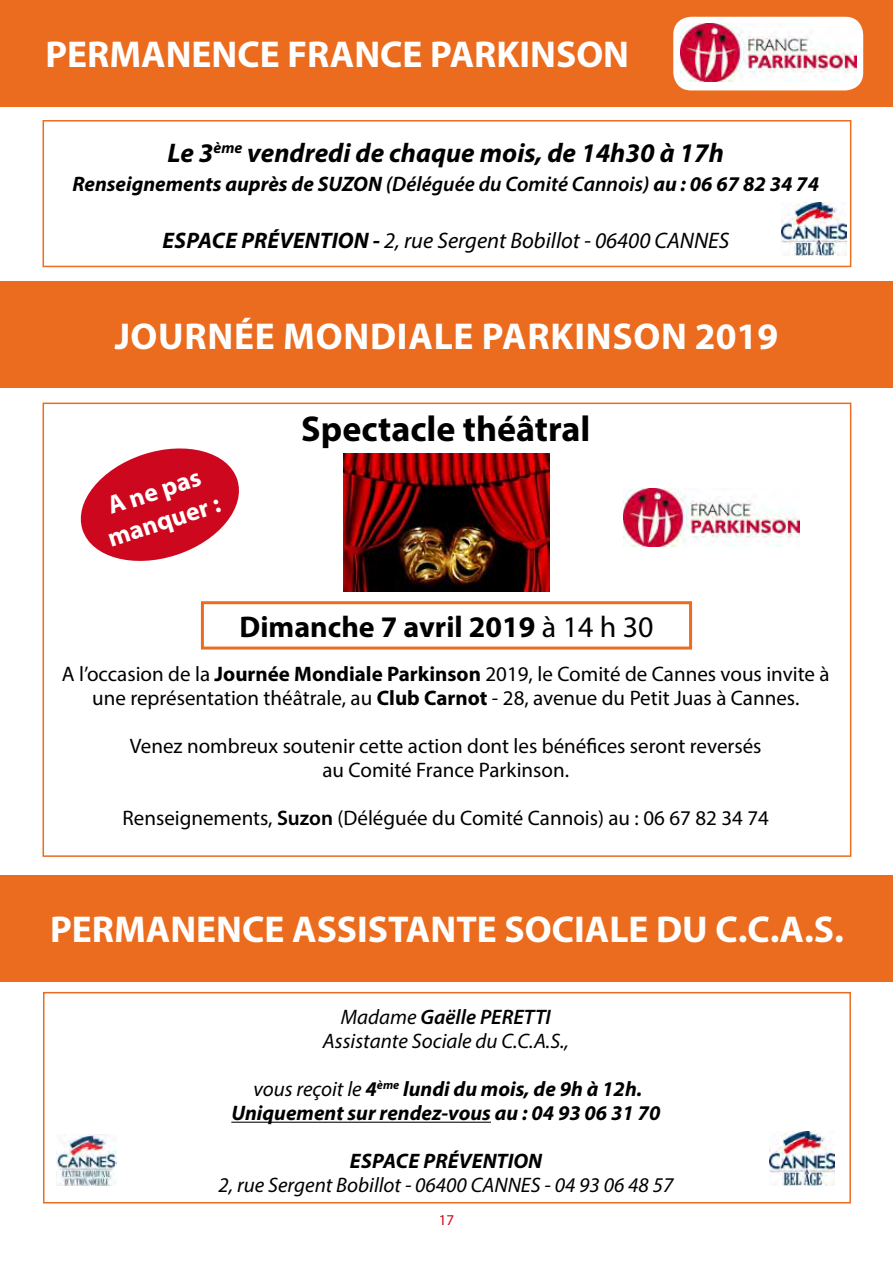
<style>
.page{position:relative;width:893px;height:1263px;background:#fff}
.page>*{position:absolute;margin:0;border:0;box-sizing:border-box;transform-origin:0 0}
.t1{font:700 37.5px "Myriad Pro";color:#fff}
.t2{font:700 37.5px "Myriad Pro";letter-spacing:.02em;color:#fff}
.t3{font:700 36px "Myriad Pro";color:#000}
.t4{font:700 30px "Myriad Pro";color:#000}
.t5{font:italic 700 27px "Myriad Pro";color:#000}
.t6{font:700 25.8px/31px "Myriad Pro";color:#fff;text-align:center}
.t7{font:italic 22.5px "Myriad Pro";color:#000}
.t8{font:21px/24px "Myriad Pro";color:#000;text-align:center}
.t9{font:italic 700 21px/24px "Myriad Pro";color:#000;text-align:center}
.t10{font:italic 21px/24px "Myriad Pro";color:#000;text-align:center}
.t11{font:15px "Myriad Pro";color:#cd071e}
.s1{font-weight:600}
.s2{font-weight:700}
.s3{font-weight:400}
</style>
<div class="page">
<div style="left:0;top:875px;width:893px;height:106px;background:#eb6c1e"></div>
<div style="left:43px;top:992px;width:808px;height:211px;border:2px solid #eb6c1e"></div>
<hr style="left:231px;top:1122px;width:260px;height:1px;background:#000">
<img style="left:769px;top:1132px;width:65px;height:53px">
<img style="left:57px;top:1134px;width:59px;height:52px">
<div style="left:0;top:0;width:893px;height:106px;background:#eb6c1e"></div>
<div style="left:673px;top:17px;width:190px;height:73px;background:#fff;border-radius:18px"></div>
<img style="left:680px;top:24px;width:176px;height:58px">
<div style="left:43px;top:120px;width:808px;height:147px;border:2px solid #eb6c1e"></div>
<img style="left:781px;top:203px;width:65px;height:53px">
<div style="left:0;top:282px;width:893px;height:106px;background:#eb6c1e"></div>
<div style="left:43px;top:403px;width:808px;height:454px;border:2px solid #eb6c1e"></div>
<div style="left:201px;top:601px;width:491px;height:48px;border:3px solid #eb6c1e"></div>
<img style="left:343px;top:453px;width:207px;height:138px">
<svg style="left:80px;top:448px;width:159px;height:113px"></svg>
<img style="left:624px;top:488px;width:175px;height:58px">
<h1 class="t1" style="left:45px;top:30px;width:585px">PERMANENCE FRANCE PARKINSON</h1>
<p class="t5" style="left:168px;top:136px;width:558px">Le 3<sup>ème</sup> vendredi de chaque mois, de 14h30 à 17h</p>
<p class="t9" style="left:73px;top:171px;width:748px">Renseignements auprès de SUZON <span class="s1">(Déléguée du Comité Cannois)</span> au : 06 67 82 34 74</p>
<p class="t7" style="left:162px;top:226px;width:568px"><span class="s2">ESPACE PRÉVENTION -</span> 2, rue Sergent Bobillot - 06400 CANNES</p>
<h1 class="t2" style="left:115px;top:312px;width:665px">JOURNÉE MONDIALE PARKINSON 2019</h1>
<p class="t6" style="left:94px;top:494px;width:118px;rotate:-18deg">A ne pas manquer :</p>
<h2 class="t3" style="left:301px;top:405px;width:290px">Spectacle théâtral</h2>
<h3 class="t4" style="left:239px;top:607px;width:416px">Dimanche 7 avril 2019 <span class="s3">à 14 h 30</span></h3>
<p class="t8" style="left:62px;top:661px;width:769px">A l’occasion de la <span class="s2">Journée Mondiale Parkinson</span> 2019, le Comité de Cannes vous invite à une représentation théâtrale, au <span class="s2">Club Carnot</span> - 28, avenue du Petit Juas à Cannes.</p>
<p class="t8" style="left:130px;top:733px;width:633px">Venez nombreux soutenir cette action dont les bénéfices seront reversés au Comité France Parkinson.</p>
<p class="t8" style="left:123px;top:805px;width:648px">Renseignements, <span class="s1">Suzon</span> (Déléguée du Comité Cannois) au : 06 67 82 34 74</p>
<h1 class="t1" style="left:50px;top:905px;width:795px">PERMANENCE ASSISTANTE SOCIALE DU C.C.A.S.</h1>
<p class="t10" style="left:323px;top:1005px;width:248px">Madame <span class="s1">Gaëlle PERETTI<br></span>Assistante Sociale du C.C.A.S.,</p>
<p class="t9" style="left:231px;top:1076px;width:431px"><span class="s3">vous reçoit le</span> 4<sup>ème</sup> lundi du mois, de 9h à 12h.<br>Uniquement sur rendez-vous au : 04 93 06 31 70</p>
<p class="t9" style="left:350px;top:1148px;width:194px">ESPACE PRÉVENTION</p>
<p class="t10" style="left:218px;top:1173px;width:456px">2, rue Sergent Bobillot - 06400 CANNES - 04 93 06 48 57</p>
<p class="t11" style="left:439px;top:1211px;width:17px">17</p>
</div>
